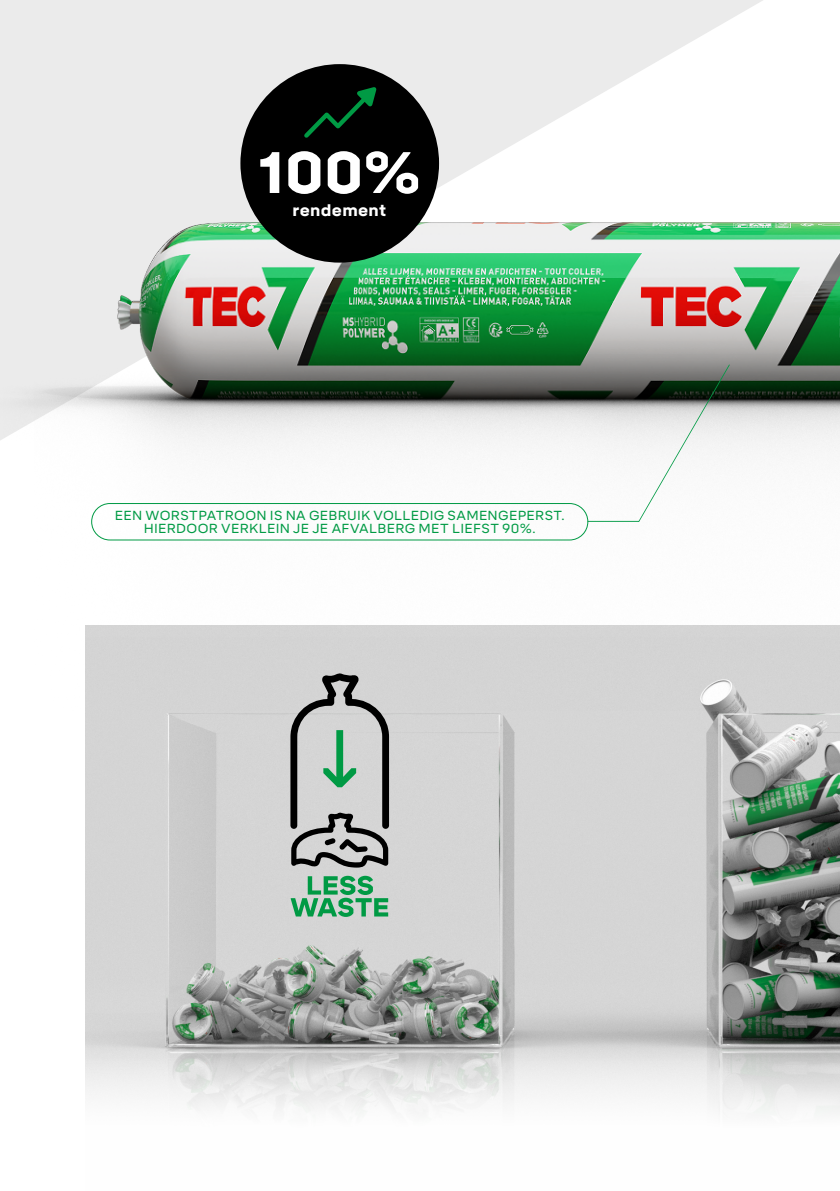
<style>
.page{position:relative;width:840px;height:1191px;background:#fff}
.page>*{position:absolute;margin:0;border:0;box-sizing:border-box;transform-origin:0 0}
.t1{font:900 57.8px "Mikro";color:#fff}
.t2{font:900 16.2px "Mikro";letter-spacing:.015em;color:#fff}
.t3{font:13px/13px "Mikro";letter-spacing:.025em;color:#009a44;text-align:center}
</style>
<div class="page">
<img style="left:85px;top:710px;width:754px;height:404px">
<svg style="left:290px;top:875px;width:98px;height:42px;background:#7ebc9a"></svg>
<svg style="left:290px;top:710px;width:99px;height:157px;background:#9fa5a2"></svg>
<img style="left:0;top:0;width:839px;height:710px">
<div style="left:240px;top:64px;width:199px;height:199px;background:#000;border-radius:50%"></div>
<svg style="left:304px;top:88px;width:73px;height:50px"></svg>
<svg style="left:586px;top:364px;width:144px;height:158px"></svg>
<div style="left:91px;top:503px;width:497px;height:37px;border:1px solid #009a44;border-radius:18px"></div>
<h1 class="t1" style="left:258px;top:138px;width:165px">100%</h1>
<p class="t2" style="left:292px;top:201px;width:95px">rendement</p>
<p class="t3" style="left:115px;top:509px;width:451px">EEN WORSTPATROON IS NA GEBRUIK VOLLEDIG SAMENGEPERST.<br>HIERDOOR VERKLEIN JE JE AFVALBERG MET LIEFST 90%.</p>
</div>
